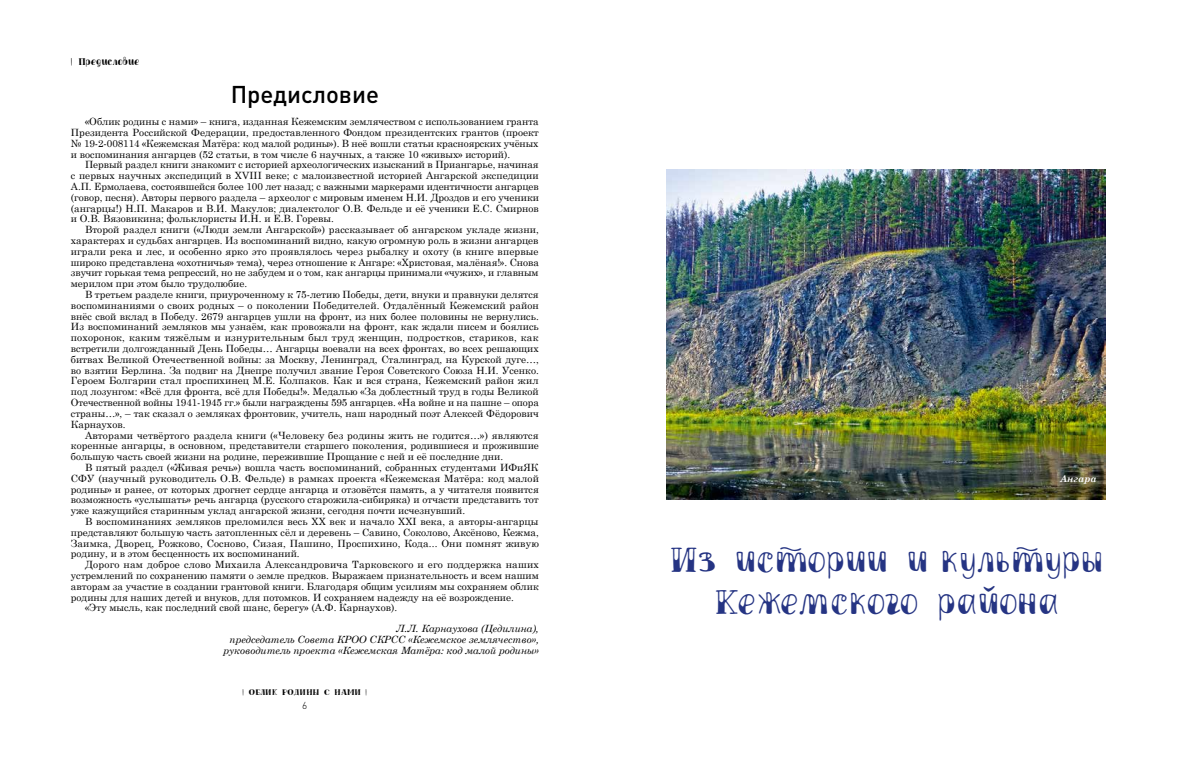
<style>
.page{position:relative;width:1191px;height:766px;background:#fff}
.page>*{position:absolute;margin:0;border:0;box-sizing:border-box;transform-origin:0 0}
.t1{font:47px/42px "TM Vinograd";color:#253483;text-align:center}
.t2{font:500 24px "DIN Pro";color:#000}
.t3{font:13px "TM Vinograd Filled";color:#000}
.t4{font:11px "TM Vinograd Filled";color:#000}
.t5{font:10px/10.8px "Century Schoolbook";color:#000;text-align:justify}
.t6{font:italic 10px/10.8px "Century Schoolbook";color:#000;text-align:right}
.t7{font:10px "Century Schoolbook";letter-spacing:.02em;color:#000}
.t8{font:300 10px "DIN Pro";color:#000}
.t9{font:italic 700 9.5px "Century Schoolbook";color:#fff}
</style>
<div class="page">
<img style="left:666px;top:169px;width:440px;height:330px">
<h3 class="t3" style="left:71px;top:56px;width:70px">| Предисловие</h3>
<h2 class="t2" style="left:231px;top:78px;width:150px">Предисловие</h2>
<p class="t5" style="left:71px;top:115px;width:469px;text-indent:14px">«Облик родины с нами» – книга, изданная Кежемским землячеством с использованием гранта Президента Российской Федерации, предоставленного Фондом президентских грантов (проект № 19-2-008114 «Кежемская Матёра: код малой родины»). В неё вошли статьи красноярских учёных и воспоминания ангарцев (52 статьи, в том числе 6 научных, а также 10 «живых» историй).</p>
<p class="t5" style="left:71px;top:158px;width:469px;text-indent:14px">Первый раздел книги знакомит с историей археологических изысканий в Приангарье, начиная с первых научных экспедиций в XVIII веке; с малоизвестной историей Ангарской экспедиции А.П. Ермолаева, состоявшейся более 100 лет назад; с важными маркерами идентичности ангарцев (говор, песня). Авторы первого раздела – археолог с мировым именем Н.И. Дроздов и его ученики (ангарцы!) Н.П. Макаров и В.И. Макулов; диалектолог О.В. Фельде и её ученики Е.С. Смирнов и О.В. Вязовикина; фольклористы И.Н. и Е.В. Горевы.</p>
<p class="t5" style="left:71px;top:223px;width:469px;text-indent:14px">Второй раздел книги («Люди земли Ангарской») рассказывает об ангарском укладе жизни, характерах и судьбах ангарцев. Из воспоминаний видно, какую огромную роль в жизни ангарцев играли река и лес, и особенно ярко это проявлялось через рыбалку и охоту (в книге впервые широко представлена «охотничья» тема), через отношение к Ангаре: «Христовая, малёная!». Снова звучит горькая тема репрессий, но не забудем и о том, как ангарцы принимали «чужих», и главным мерилом при этом было трудолюбие.</p>
<p class="t5" style="left:71px;top:288px;width:469px;text-indent:14px">В третьем разделе книги, приуроченному к 75-летию Победы, дети, внуки и правнуки делятся воспоминаниями о своих родных – о поколении Победителей. Отдалённый Кежемский район внёс свой вклад в Победу. 2679 ангарцев ушли на фронт, из них более половины не вернулись.<br>Из воспоминаний земляков мы узнаём, как провожали на фронт, как ждали писем и боялись похоронок, каким тяжёлым и изнурительным был труд женщин, подростков, стариков, как встретили долгожданный День Победы… Ангарцы воевали на всех фронтах, во всех решающих битвах Великой Отечественной войны: за Москву, Ленинград, Сталинград, на Курской дуге…, во взятии Берлина. За подвиг на Днепре получил звание Героя Советского Союза Н.И. Усенко.<br>Героем Болгарии стал проспихинец М.Е. Колпаков. Как и вся страна, Кежемский район жил под лозунгом: «Всё для фронта, всё для Победы!». Медалью «За доблестный труд в годы Великой Отечественной войны 1941-1945 гг.» были награждены 595 ангарцев. «На войне и на пашне – опора страны…», – так сказал о земляках фронтовик, учитель, наш народный поэт Алексей Фёдорович Карнаухов.</p>
<p class="t5" style="left:71px;top:428px;width:469px;text-indent:14px">Авторами четвёртого раздела книги («Человеку без родины жить не годится…») являются коренные ангарцы, в основном, представители старшего поколения, родившиеся и прожившие большую часть своей жизни на родине, пережившие Прощание с ней и её последние дни.</p>
<p class="t5" style="left:71px;top:461px;width:469px;text-indent:14px">В пятый раздел («Живая речь») вошла часть воспоминаний, собранных студентами ИФиЯК СФУ (научный руководитель О.В. Фельде) в рамках проекта «Кежемская Матёра: код малой родины» и ранее, от которых дрогнет сердце ангарца и отзовётся память, а у читателя появится возможность «услышать» речь ангарца (русского старожила-сибиряка) и отчасти представить тот уже кажущийся старинным уклад ангарской жизни, сегодня почти исчезнувший.</p>
<p class="t5" style="left:71px;top:515px;width:469px;text-indent:14px">В воспоминаниях земляков преломился весь XX век и начало XXI века, а авторы-ангарцы представляют большую часть затопленных сёл и деревень – Савино, Соколово, Аксёново, Кежма, Заимка, Дворец, Рожково, Сосново, Сизая, Пашино, Проспихино, Кода... Они помнят живую родину, и в этом бесценность их воспоминаний.</p>
<p class="t7" style="left:85px;top:556px;width:455px">Дорого нам доброе слово Михаила Александровича Тарковского и его поддержка наших</p>
<p class="t5" style="left:71px;top:569px;width:469px">устремлений по сохранению памяти о земле предков. Выражаем признательность и всем нашим</p>
<p class="t5" style="left:71px;top:580px;width:469px">авторам за участие в создании грантовой книги. Благодаря общим усилиям мы сохраняем облик</p>
<p class="t5" style="left:71px;top:590px;width:444px">родины для наших детей и внуков, для потомков. И сохраняем надежду на её возрождение.</p>
<p class="t5" style="left:85px;top:601px;width:314px">«Эту мысль, как последний свой шанс, берегу» (А.Ф. Карнаухов).</p>
<p class="t6" style="left:223px;top:622px;width:317px">Л.Л. Карнаухова (Цедилина),<br>председатель Совета КРОО СКРСС «Кежемское землячество», руководитель проекта «Кежемская Матёра: код малой родины»</p>
<p class="t4" style="left:242px;top:687px;width:126px">| Облик родины с нами |</p>
<p class="t8" style="left:302px;top:698px;width:7px">6</p>
<p class="t9" style="left:1060px;top:471px;width:38px">Ангара</p>
<h1 class="t1" style="left:669px;top:540px;width:436px">Из истории и культуры<br>Кежемского района</h1>
</div>
